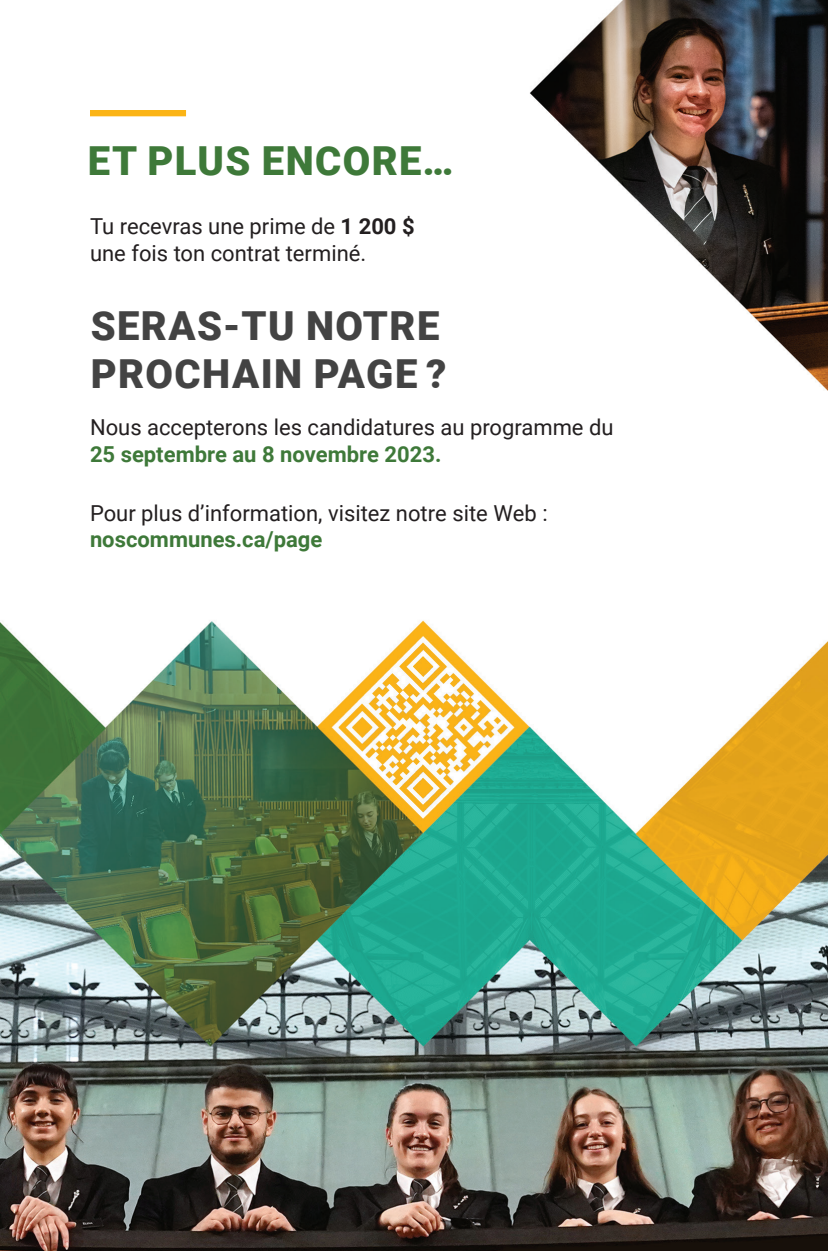
<style>
.page{position:relative;width:828px;height:1251px;background:#fff}
.page>*{position:absolute;margin:0;border:0;box-sizing:border-box;transform-origin:0 0}
.t1{font:900 40px/48px "Roboto";letter-spacing:.035em;color:#434343}
.t2{font:900 40px "Roboto";letter-spacing:.035em;color:#3e7939}
.t3{font:22px/26.4px "Roboto";color:#231f20}
.s1{font-weight:700}
.s2{font-weight:700;color:#3e7939}
</style>
<div class="page">
<img style="left:0;top:0;width:828px;height:1251px">
<div style="left:90px;top:110px;width:96px;height:6px;background:#fbb416"></div>
<p class="t2" style="left:88px;top:133px;width:367px">ET PLUS ENCORE…</p>
<p class="t3" style="left:90px;top:212px;width:326px">Tu recevras une prime de <span class="s1">1 200 $ </span>une fois ton contrat terminé.</p>
<p class="t1" style="left:91px;top:301px;width:357px">SERAS-TU NOTRE<br>PROCHAIN PAGE ?</p>
<p class="t3" style="left:90px;top:413px;width:525px">Nous accepterons les candidatures au programme du<br><span class="s2">25 septembre au 8 novembre 2023.</span></p>
<p class="t3" style="left:90px;top:499px;width:459px">Pour plus d’information, visitez notre site Web : <span class="s2">noscommunes.ca/page</span></p>
</div>
